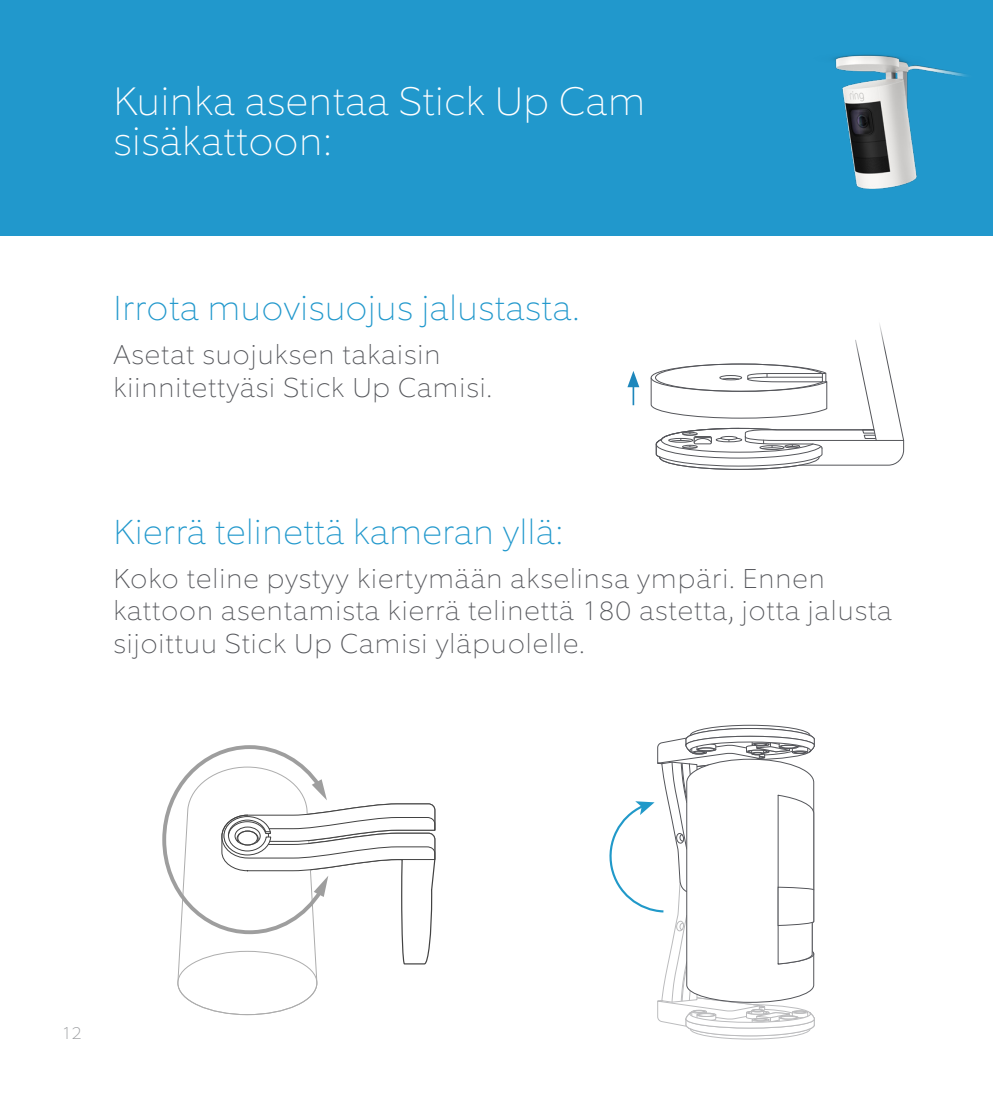
<style>
.page{position:relative;width:993px;height:1099px;background:#fff}
.page>*{position:absolute;margin:0;border:0;box-sizing:border-box;transform-origin:0 0}
.Big_Blue_Header{font:100 40px/40px "Equip";letter-spacing:.02em;color:#fff}
.Big_Blue_Header-2{font:100 35px "Equip";letter-spacing:.02em;color:#2198cc}
.Body_Copy{font:100 27.5px/32.5px "Equip";letter-spacing:.04em;color:#54555a}
.t1{font:100 17.5px "Equip";color:#939598}
</style>
<div class="page">
<div style="left:0;top:0;width:992px;height:235px;background:#2198cc"></div>
<img style="left:833px;top:54px;width:134px;height:135px">
<svg style="left:162px;top:745px;width:274px;height:270px"></svg>
<svg style="left:609px;top:724px;width:205px;height:315px"></svg>
<hr style="left:632px;top:383px;width:2px;height:22px;background:#1e87bc">
<svg style="left:627px;top:371px;width:12px;height:16px"></svg>
<svg style="left:650px;top:323px;width:254px;height:147px"></svg>
<p class="Big_Blue_Header" style="left:113px;top:81px;width:533px">Kuinka asentaa Stick Up Cam sisäkattoon:</p>
<p class="Big_Blue_Header-2" style="left:113px;top:286px;width:466px">Irrota muovisuojus jalustasta.</p>
<p class="Body_Copy" style="left:113px;top:338px;width:379px">Asetat suojuksen takaisin kiinnitettyäsi Stick Up Camisi.</p>
<p class="Big_Blue_Header-2" style="left:113px;top:509px;width:450px">Kierrä telinettä kameran yllä:</p>
<p class="Body_Copy" style="left:113px;top:562px;width:779px">Koko teline pystyy kiertymään akselinsa ympäri. Ennen kattoon asentamista kierrä telinettä 180 astetta, jotta jalusta sijoittuu Stick Up Camisi yläpuolelle.</p>
<p class="t1" style="left:62px;top:1021px;width:21px">12</p>
</div>
